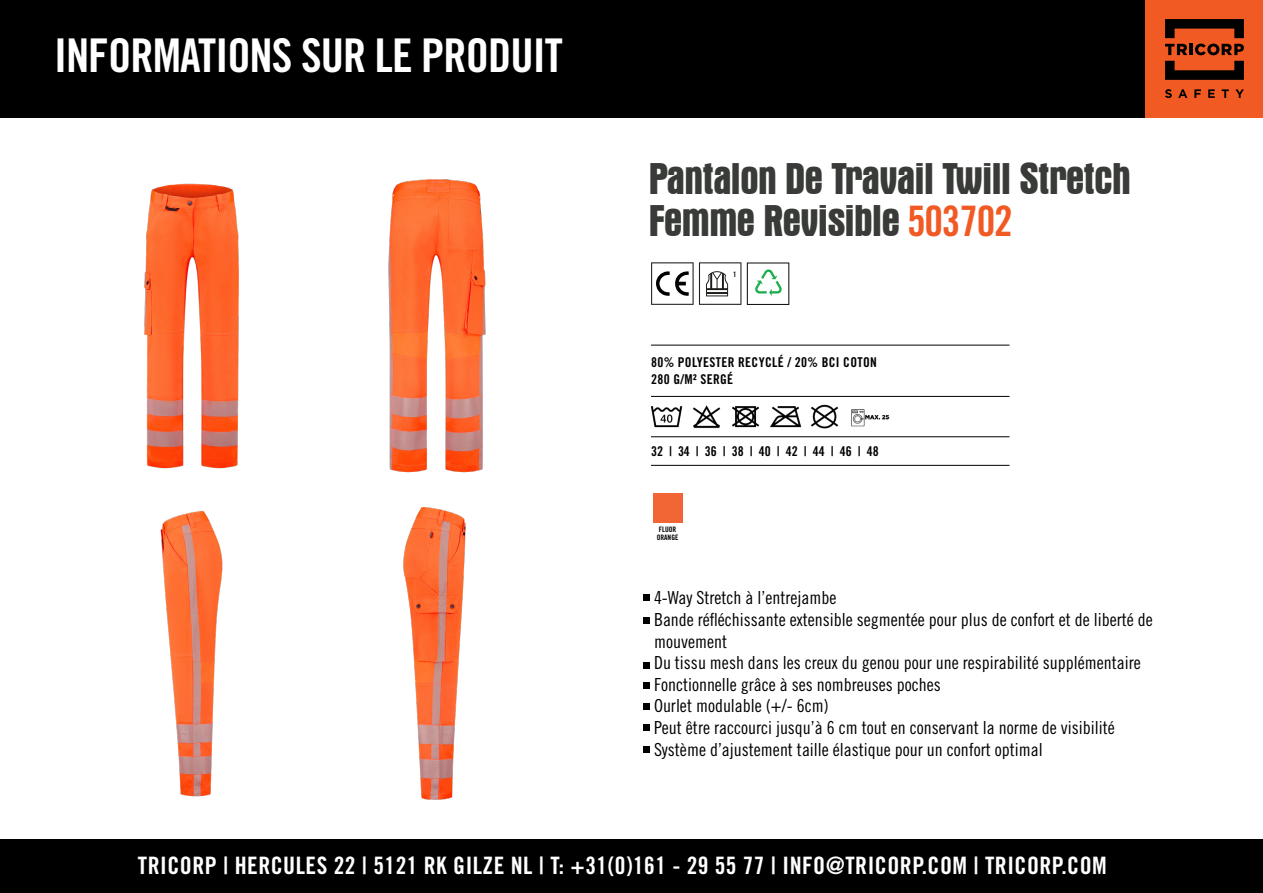
<style>
.page{position:relative;width:1263px;height:893px;background:#fff}
.page>*{position:absolute;margin:0;border:0;box-sizing:border-box;transform-origin:0 0}
.t1{font:46.5px "Trade Gothic LT Std Bd Cn 20";letter-spacing:-.02em;color:#fff}
.t2{font:700 condensed 45px/42px "Aurora BT";letter-spacing:-.025em;color:#393b38}
.t3{font:24px "Trade Gothic LT Std Bd Cn 20";letter-spacing:.02em;color:#fff}
.t4{font:18px/21.6px "Trade Gothic LT Std Cn 18";color:#000}
.t5{font:13.5px/16.5px "Trade Gothic LT Std Bd Cn 20";letter-spacing:.025em;color:#000}
.t6{font:13.5px "Trade Gothic LT Std Bd Cn 20";color:#000}
.t7{font:7.5px/7.5px "Trade Gothic LT Std Bd Cn 20";color:#000}
.s1{font-family:"Trade Gothic LT Std Bd Cn 20";font-weight:400;font-stretch:normal;font-size:42px;color:#f15a25}
</style>
<div class="page">
<div style="left:0;top:0;width:1263px;height:117px;background:#000"></div>
<div style="left:1146px;top:0;width:117px;height:117px;background:#f15a22"></div>
<svg style="left:1165px;top:44px;width:79px;height:11px"></svg>
<svg style="left:1165px;top:19px;width:79px;height:19px"></svg>
<svg style="left:1165px;top:61px;width:79px;height:19px"></svg>
<svg style="left:1165px;top:89px;width:7px;height:9px"></svg>
<svg style="left:1178px;top:89px;width:9px;height:9px"></svg>
<svg style="left:1194px;top:89px;width:7px;height:9px"></svg>
<svg style="left:1208px;top:89px;width:7px;height:9px"></svg>
<svg style="left:1222px;top:89px;width:7px;height:9px"></svg>
<svg style="left:1235px;top:89px;width:9px;height:9px"></svg>
<img style="left:144px;top:183px;width:95px;height:286px">
<img style="left:388px;top:179px;width:98px;height:294px">
<hr style="left:651px;top:345px;width:358px;height:1px;background:#000">
<hr style="left:651px;top:396px;width:358px;height:1px;background:#000">
<hr style="left:651px;top:436px;width:358px;height:1px;background:#000">
<hr style="left:651px;top:465px;width:358px;height:1px;background:#000">
<img style="left:650px;top:406px;width:33px;height:22px">
<img style="left:693px;top:405px;width:28px;height:24px">
<img style="left:732px;top:406px;width:28px;height:22px">
<img style="left:770px;top:406px;width:32px;height:22px">
<img style="left:811px;top:404px;width:28px;height:25px">
<img style="left:851px;top:409px;width:39px;height:17px">
<img style="left:653px;top:493px;width:29px;height:29px">
<svg style="left:651px;top:262px;width:90px;height:43px"></svg>
<svg style="left:747px;top:262px;width:42px;height:43px"></svg>
<img style="left:160px;top:510px;width:63px;height:287px">
<img style="left:403px;top:507px;width:63px;height:293px">
<div style="left:0;top:839px;width:1263px;height:54px;background:#000"></div>
<svg style="left:643px;top:595px;width:6px;height:6px"></svg>
<svg style="left:643px;top:617px;width:6px;height:6px"></svg>
<svg style="left:643px;top:724px;width:6px;height:6px"></svg>
<svg style="left:643px;top:704px;width:6px;height:6px"></svg>
<svg style="left:643px;top:746px;width:6px;height:6px"></svg>
<svg style="left:643px;top:662px;width:6px;height:6px"></svg>
<svg style="left:643px;top:683px;width:6px;height:6px"></svg>
<h1 class="t1" style="left:54px;top:28px;width:510px">INFORMATIONS SUR LE PRODUIT</h1>
<h2 class="t2" style="left:648px;top:158px;width:484px">Pantalon De Travail Twill Stretch<br>Femme Revisible <span class="s1">503702</span></h2>
<p class="t7" style="left:733px;top:270px;width:5px">1</p>
<p class="t5" style="left:651px;top:354px;width:227px">80% POLYESTER RECYCLÉ / 20% BCI COTON<br>280 G/M² SERGÉ</p>
<p class="t6" style="left:651px;top:443px;width:229px">32 | 34 | 36 | 38 | 40 | 42 | 44 | 46 | 48</p>
<p class="t7" style="left:657px;top:526px;width:23px">FLUOR<br>ORANGE</p>
<p class="t4" style="left:654px;top:587px;width:500px">4-Way Stretch à l’entrejambe<br>Bande réfléchissante extensible segmentée pour plus de confort et de liberté de mouvement<br>Du tissu mesh dans les creux du genou pour une respirabilité supplémentaire Fonctionnelle grâce à ses nombreuses poches<br>Ourlet modulable (+/- 6cm)<br>Peut être raccourci jusqu’à 6 cm tout en conservant la norme de visibilité Système d’ajustement taille élastique pour un confort optimal</p>
<h3 class="t3" style="left:138px;top:851px;width:970px">TRICORP | HERCULES 22 | 5121 RK GILZE NL | T: +31(0)161 - 29 55 77 | INFO@TRICORP.COM | TRICORP.COM</h3>
</div>
